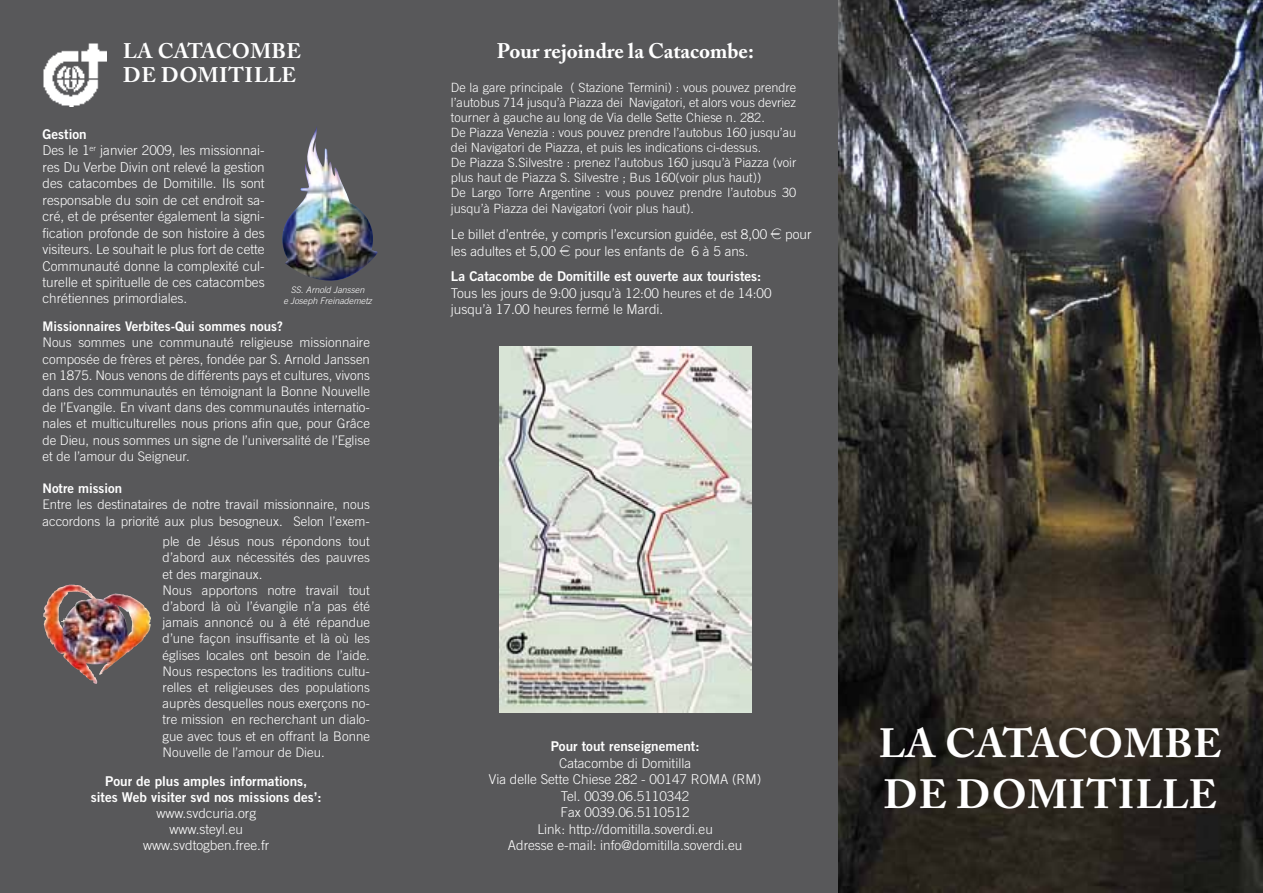
<style>
.page{position:relative;width:1263px;height:893px;background:#fff}
.page>*{position:absolute;margin:0;border:0;box-sizing:border-box;transform-origin:0 0}
.t1{font:700 40.5px/51px "Adobe Caslon Pro";letter-spacing:.02em;color:#fff}
.t2{font:700 21px "Adobe Caslon Pro";color:#fff}
.t3{font:700 21px/24px "Adobe Caslon Pro";letter-spacing:.02em;color:#fff}
.t4{font:300 13.5px/16.5px "Trade Gothic";color:#fff}
.t5{font:13.5px/16.2px "Trade Gothic Bold Two";color:#fff;text-align:center}
.t6{font:300 13.2px/16.2px "Trade Gothic";color:#fff}
.t7{font:13.2px "Trade Gothic Bold Two";color:#fff}
.t8{font:300 12.75px/15px "Trade Gothic";color:#fff}
.t9{font:italic 300 9px/10.5px "Trade Gothic";color:#fff;text-align:center}
.s1{font-family:"Eurofont";font-weight:400}
</style>
<div class="page">
<div style="left:0;top:0;width:412px;height:893px;background:#58585a"></div>
<img style="left:838px;top:0;width:425px;height:893px">
<div style="left:412px;top:0;width:426px;height:893px;background:#58585a"></div>
<img style="left:499px;top:346px;width:252px;height:366px">
<img style="left:43px;top:43px;width:63px;height:64px">
<img style="left:282px;top:127px;width:96px;height:154px">
<img style="left:43px;top:585px;width:28px;height:39px">
<h2 class="t3" style="left:123px;top:39px;width:179px">LA CATACOMBE<br>DE DOMITILLE</h2>
<p class="t5" style="left:43px;top:125px;width:46px">Gestion</p>
<p class="t4" style="left:43px;top:142px;width:224px;text-align:justify">Des le 1<sup>er</sup> janvier 2009, les missionnai&shy;res Du Verbe Divin ont relevé la gestion des catacombes de Domitille. Ils sont responsable du soin de cet endroit sa&shy;cré, et de présenter également la signi&shy;fication profonde de son histoire à des visiteurs. Le souhait le plus fort de cette Communauté donne la complexité cul&shy;turelle et spirituelle de ces catacombes chrétiennes primordiales.</p>
<p class="t7" style="left:43px;top:318px;width:242px">Missionnaires Verbites-Qui sommes nous?</p>
<p class="t6" style="left:43px;top:334px;width:329px;text-align:justify">Nous sommes une communauté religieuse missionnaire composée de frères et pères, fondée par S. Arnold Janssen en 1875. Nous venons de différents pays et cultures, vivons dans des communautés en témoignant la Bonne Nouvelle de l’Evangile. En vivant dans des communautés internatio&shy;nales et multiculturelles nous prions afin que, pour Grâce de Dieu, nous sommes un signe de l’universalité de l’Eglise et de l’amour du Seigneur.</p>
<p class="t7" style="left:43px;top:480px;width:81px">Notre mission</p>
<p class="t6" style="left:43px;top:496px;width:329px">Entre les destinataires de notre travail missionnaire, nous accordons la priorité aux plus besogneux. Selon l’exem-</p>
<p class="t6" style="left:163px;top:533px;width:209px">ple de Jésus nous répondons tout d’abord aux nécessités des pauvres et des marginaux.<br>Nous apportons notre travail tout d’abord là où l’évangile n’a pas été jamais annoncé ou à été répandue d’une façon insuffisante et là où les églises locales ont besoin de l’aide.<br>Nous respectons les traditions cultu&shy;relles et religieuses des populations auprès desquelles nous exerçons no&shy;tre mission en recherchant un dialo&shy;gue avec tous et en offrant la Bonne Nouvelle de l’amour de Dieu.</p>
<p class="t9" style="left:283px;top:284px;width:90px">SS. Arnold Janssen<br>e Joseph Freinademetz</p>
<p class="t5" style="left:91px;top:772px;width:232px">Pour de plus amples informations, sites Web visiter svd nos missions des’:</p>
<p class="t4" style="left:143px;top:805px;width:128px;text-align:center">www.svdcuria.org www.steyl.eu www.svdtogben.free.fr</p>
<h2 class="t2" style="left:497px;top:38px;width:259px">Pour rejoindre la Catacombe:</h2>
<p class="t8" style="left:451px;top:80px;width:347px">De la gare principale ( Stazione Termini) : vous pouvez prendre l’autobus 714 jusqu’à Piazza dei Navigatori, et alors vous devriez tourner à gauche au long de Via delle Sette Chiese n. 282.<br>De Piazza Venezia : vous pouvez prendre l’autobus 160 jusqu’au dei Navigatori de Piazza, et puis les indications ci-dessus.<br>De Piazza S.Silvestre : prenez l’autobus 160 jusqu’à Piazza (voir plus haut de Piazza S. Silvestre ; Bus 160(voir plus haut))<br>De Largo Torre Argentine : vous pouvez prendre l’autobus 30</p>
<p class="t8" style="left:451px;top:201px;width:244px">jusqu’à Piazza dei Navigatori (voir plus haut).</p>
<p class="t4" style="left:451px;top:226px;width:362px">Le billet d’entrée, y compris l’excursion guidée, est 8,00 <span class="s1">k</span> pour les adultes et 5,00 <span class="s1">k</span> pour les enfants de 6 à 5 ans.</p>
<p class="t5" style="left:451px;top:268px;width:312px">La Catacombe de Domitille est ouverte aux touristes:</p>
<p class="t4" style="left:451px;top:284px;width:322px">Tous les jours de 9:00 jusqu’à 12:00 heures et de 14:00 jusqu’à 17.00 heures fermé le Mardi.</p>
<p class="t5" style="left:551px;top:738px;width:150px">Pour tout renseignement:</p>
<p class="t4" style="left:489px;top:755px;width:274px;text-align:center">Catacombe di Domitilla<br>Via delle Sette Chiese 282 - 00147 ROMA (RM)<br>Tel. 0039.06.5110342<br>Fax 0039.06.5110512<br>Link: http://domitilla.soverdi.eu<br>Adresse e-mail: info@domitilla.soverdi.eu</p>
<h1 class="t1" style="left:879px;top:717px;width:344px">LA CATACOMBE<br>DE DOMITILLE</h1>
</div>
